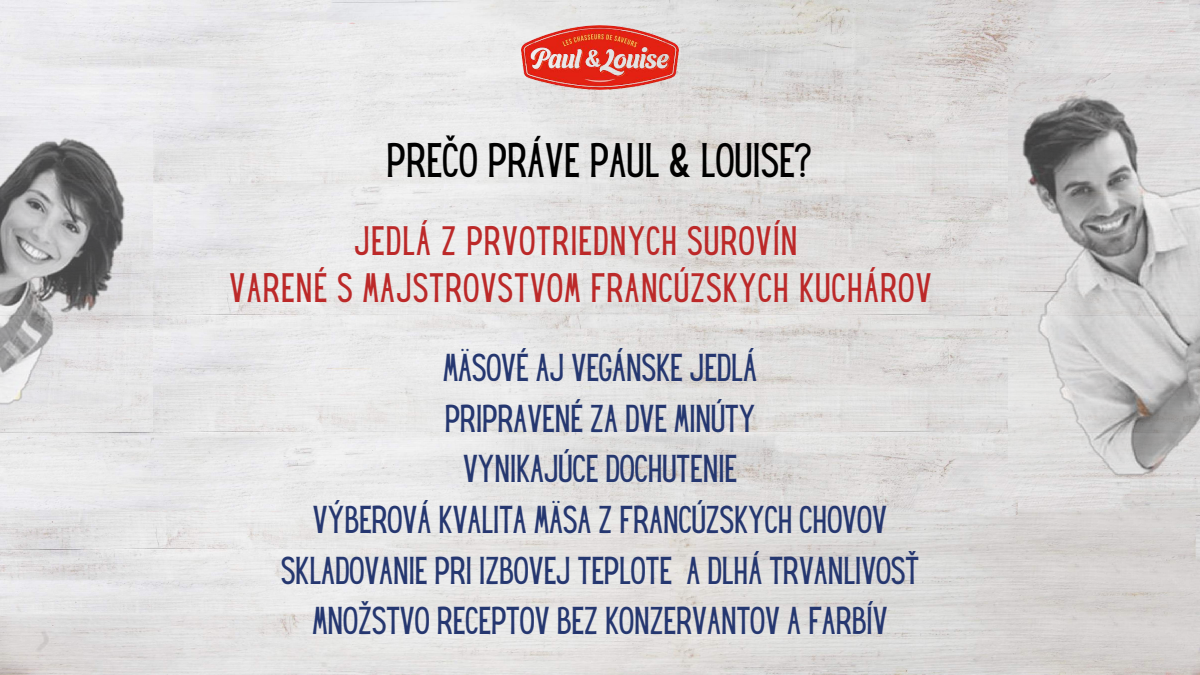
<style>
.page{position:relative;width:1200px;height:675px;background:#fff}
.page>*{position:absolute;margin:0;border:0;box-sizing:border-box;transform-origin:0 0}
.t1{font:42.4px "Hey Gotcha";color:#000}
.t2{font:36px/46.8px "Hey Gotcha";letter-spacing:.04em;color:#bc2929;text-align:center}
.t3{font:34px/50.7px "Hey Gotcha";color:#253770;text-align:center}
</style>
<div class="page">
<img style="left:0;top:0;width:1200px;height:675px">
<img style="left:521px;top:26px;width:158px;height:64px">
<img style="left:0;top:116px;width:152px;height:315px">
<img style="left:1009px;top:74px;width:191px;height:405px">
<p class="t1" style="left:387px;top:143px;width:428px">PREČO PRÁVE PAUL &amp; LOUISE?</p>
<p class="t2" style="left:230px;top:221px;width:702px">JEDLÁ Z PRVOTRIEDNYCH SUROVÍN<br>VARENÉ S MAJSTROVSTVOM FRANCÚZSKYCH KUCHÁROV</p>
<p class="t3" style="left:281px;top:345px;width:638px">MÄSOVÉ AJ VEGÁNSKE JEDLÁ<br>PRIPRAVENÉ ZA DVE MINÚTY<br>VYNIKAJÚCE DOCHUTENIE<br>VÝBEROVÁ KVALITA MÄSA Z FRANCÚZSKYCH CHOVOV SKLADOVANIE PRI IZBOVEJ TEPLOTE A DLHÁ TRVANLIVOSŤ MNOŽSTVO RECEPTOV BEZ KONZERVANTOV A FARBÍV</p>
</div>
